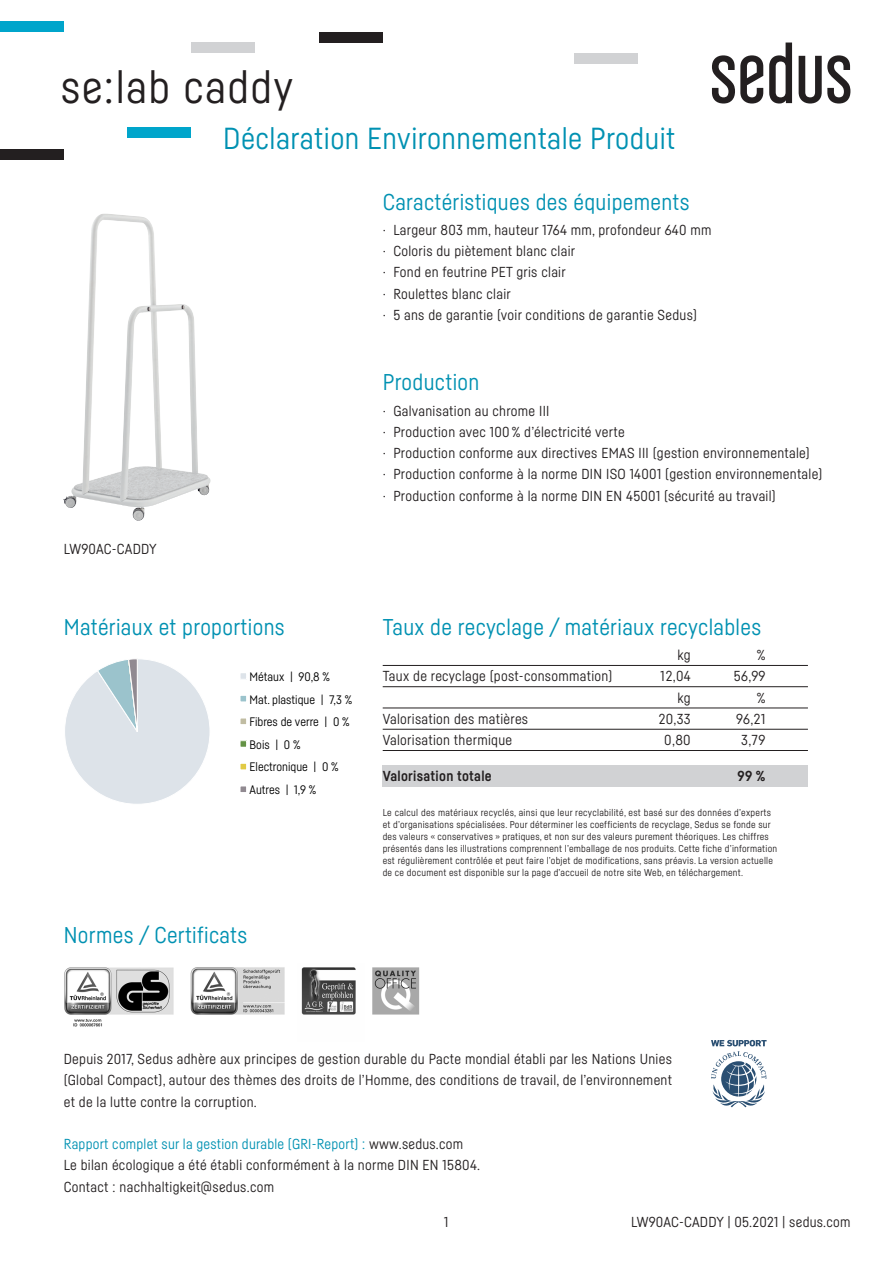
<style>
.page{position:relative;width:893px;height:1263px;background:#fff}
.page>*{position:absolute;margin:0;border:0;box-sizing:border-box;transform-origin:0 0}
.t1{font:45px "Sedus Sans";letter-spacing:.03em;color:#231f20}
.t2{font:30px "Sedus Sans";letter-spacing:.015em;color:#0091b2}
.t3{font:22.5px "Sedus Sans";letter-spacing:.015em;color:#0091b2}
.t4{font:14.25px/21.3px "Sedus Sans";letter-spacing:.02em;color:#231f20}
.t5{font:700 14.25px "Sedus Sans";letter-spacing:.02em;color:#231f20}
.t6{font:12.15px/22.6px "Sedus Sans";color:#000}
.t7{font:9.75px/12px "Sedus Sans";letter-spacing:.025em;color:#231f20}
.s1{color:#0091b2}
</style>
<div class="page">
<div style="left:383px;top:765px;width:425px;height:22px;background:#d1d2d4"></div>
<img style="left:63px;top:214px;width:95px;height:307px">
<svg style="left:712px;top:55px;width:51px;height:49px"></svg>
<svg style="left:769px;top:43px;width:23px;height:61px"></svg>
<svg style="left:799px;top:55px;width:51px;height:49px"></svg>
<hr style="left:383px;top:665px;width:425px;height:1px;background:#231f20">
<hr style="left:383px;top:686px;width:425px;height:1px;background:#231f20">
<hr style="left:383px;top:708px;width:425px;height:1px;background:#231f20">
<hr style="left:383px;top:729px;width:425px;height:1px;background:#231f20">
<hr style="left:383px;top:750px;width:425px;height:1px;background:#231f20">
<div style="left:0;top:21px;width:64px;height:11px;background:#00a5cb"></div>
<div style="left:191px;top:43px;width:64px;height:10px;background:#d1d2d4"></div>
<div style="left:574px;top:53px;width:64px;height:11px;background:#d1d2d4"></div>
<div style="left:128px;top:128px;width:63px;height:10px;background:#00a5cb"></div>
<div style="left:0;top:149px;width:64px;height:10px;background:#231f20"></div>
<div style="left:319px;top:32px;width:64px;height:11px;background:#231f20"></div>
<svg style="left:65px;top:659px;width:182px;height:145px"></svg>
<img style="left:64px;top:967px;width:356px;height:60px">
<svg style="left:711px;top:1040px;width:56px;height:67px"></svg>
<h1 class="t1" style="left:61px;top:59px;width:234px">se:lab caddy</h1>
<h2 class="t2" style="left:223px;top:120px;width:454px">Déclaration Environnementale Produit</h2>
<h3 class="t3" style="left:383px;top:188px;width:308px">Caractéristiques des équipements</h3>
<p class="t4" style="left:383px;top:219px;width:330px">· Largeur 803 mm, hauteur 1764 mm, profondeur 640 mm · Coloris du piètement blanc clair<br>· Fond en feutrine PET gris clair<br>· Roulettes blanc clair<br>· 5 ans de garantie (voir conditions de garantie Sedus)</p>
<h3 class="t3" style="left:383px;top:369px;width:98px">Production</h3>
<p class="t4" style="left:64px;top:538px;width:94px">LW90AC-CADDY</p>
<h3 class="t3" style="left:64px;top:613px;width:222px">Matériaux et proportions</h3>
<p class="t6" style="left:250px;top:665px;width:104px">Métaux | 90,8 %<br>Mat. plastique | 7,3 %<br>Fibres de verre | 0 %<br>Bois | 0 %<br>Electronique | 0 %<br>Autres | 1,9 %</p>
<h3 class="t3" style="left:64px;top:922px;width:185px">Normes / Certificats</h3>
<p class="t4" style="left:383px;top:400px;width:441px">· Galvanisation au chrome III<br>· Production avec 100 % d’électricité verte<br>· Production conforme aux directives EMAS III (gestion environnementale)<br>· Production conforme à la norme DIN ISO 14001 (gestion environnementale) · Production conforme à la norme DIN EN 45001 (sécurité au travail)</p>
<h3 class="t3" style="left:383px;top:613px;width:380px">Taux de recyclage / matériaux recyclables</h3>
<p class="t4" style="left:678px;top:644px;width:15px">kg</p>
<p class="t4" style="left:757px;top:644px;width:10px">%</p>
<p class="t4" style="left:383px;top:665px;width:231px">Taux de recyclage (post-consommation)</p>
<p class="t4" style="left:661px;top:665px;width:32px">12,04</p>
<p class="t4" style="left:734px;top:665px;width:33px">56,99</p>
<p class="t4" style="left:678px;top:687px;width:15px">kg</p>
<p class="t4" style="left:757px;top:687px;width:10px">%</p>
<p class="t4" style="left:383px;top:708px;width:147px">Valorisation des matières</p>
<p class="t4" style="left:659px;top:708px;width:34px">20,33</p>
<p class="t4" style="left:736px;top:708px;width:31px">96,21</p>
<p class="t4" style="left:383px;top:729px;width:131px">Valorisation thermique</p>
<p class="t4" style="left:664px;top:729px;width:28px">0,80</p>
<p class="t4" style="left:741px;top:729px;width:26px">3,79</p>
<p class="t5" style="left:383px;top:767px;width:111px">Valorisation totale</p>
<p class="t5" style="left:737px;top:767px;width:29px">99 %</p>
<p class="t7" style="left:383px;top:806px;width:396px">Le calcul des matériaux recyclés, ainsi que leur recyclabilité, est basé sur des données d’experts et d’organisations spécialisées. Pour déterminer les coefficients de recyclage, Sedus se fonde sur des valeurs « conservatives » pratiques, et non sur des valeurs purement théoriques. Les chiffres présentés dans les illustrations comprennent l’emballage de nos produits. Cette fiche d’information est régulièrement contrôlée et peut faire l’objet de modifications, sans préavis. La version actuelle de ce document est disponible sur la page d’accueil de notre site Web, en téléchargement.</p>
<p class="t4" style="left:64px;top:1048px;width:610px;text-align:justify">Depuis 2017, Sedus adhère aux principes de gestion durable du Pacte mondial établi par les Nations Unies (Global Compact), autour des thèmes des droits de l’Homme, des conditions de travail, de l’environnement et de la lutte contre la corruption.</p>
<p class="t4" style="left:64px;top:1133px;width:418px"><span class="s1">Rapport complet sur la gestion durable (GRI-Report) :</span> www.sedus.com<br>Le bilan écologique a été établi conformément à la norme DIN EN 15804.<br>Contact : nachhaltigkeit@sedus.com</p>
<p class="t4" style="left:444px;top:1211px;width:6px">1</p>
<p class="t4" style="left:631px;top:1211px;width:221px">LW90AC-CADDY | 05.2021 | sedus.com</p>
</div>
